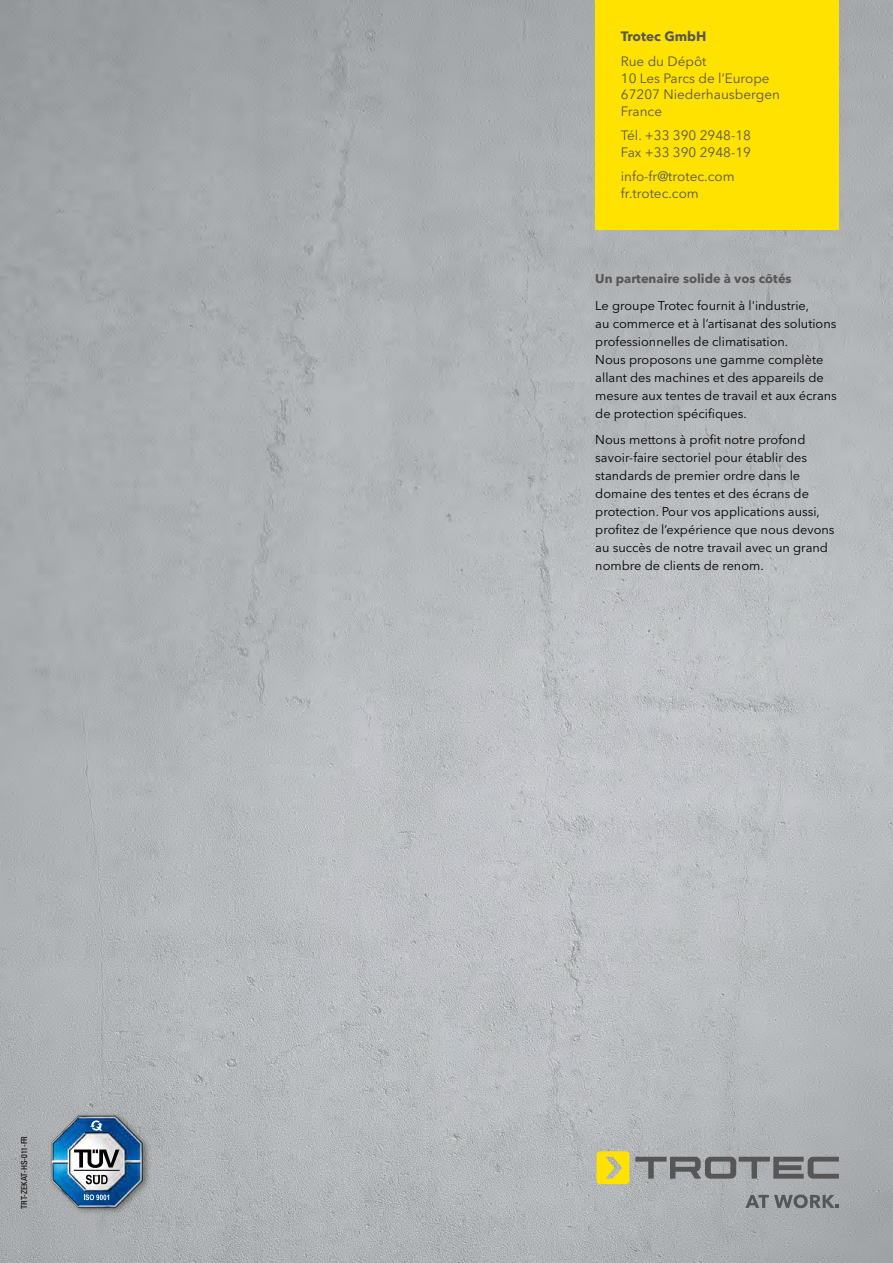
<style>
.page{position:relative;width:893px;height:1263px;background:#fff}
.page>*{position:absolute;margin:0;border:0;box-sizing:border-box;transform-origin:0 0}
.t1{font:13.5px/16.5px "Avenir Next W1 G";color:#565656}
.t2{font:700 13.5px "Avenir Next W1 G";color:#565656}
.t3{font:12.75px/18px "Avenir Next W1 G";color:#000}
.t4{font:700 12.75px "Avenir Next W1 G";color:#565656}
.t5{font:condensed 8.25px "Univers Com 57";color:#000}
</style>
<div class="page">
<img style="left:0;top:0;width:893px;height:1263px">
<div style="left:595px;top:0;width:244px;height:230px;background:#ffe200"></div>
<svg style="left:597px;top:1151px;width:32px;height:33px"></svg>
<svg style="left:635px;top:1157px;width:204px;height:21px;background:#838586"></svg>
<svg style="left:745px;top:1194px;width:94px;height:14px"></svg>
<img style="left:42px;top:1107px;width:109px;height:108px">
<svg style="left:73px;top:1149px;width:47px;height:35px"></svg>
<svg style="left:90px;top:1120px;width:13px;height:10px"></svg>
<svg style="left:84px;top:1194px;width:25px;height:6px"></svg>
<p class="t5" style="left:19px;top:1209px;width:74px;rotate:-90deg">TRT-ZEKAT-HS-011-FR</p>
<p class="t2" style="left:621px;top:28px;width:87px">Trotec GmbH</p>
<p class="t1" style="left:621px;top:53px;width:161px">Rue du Dépôt<br>10 Les Parcs de l’Europe<br>67207 Niederhausbergen<br>France</p>
<p class="t1" style="left:621px;top:127px;width:132px">Tél. +33 390 2948-18<br>Fax +33 390 2948-19</p>
<p class="t1" style="left:621px;top:169px;width:115px">info-fr@trotec.com fr.trotec.com</p>
<p class="t4" style="left:595px;top:271px;width:198px">Un partenaire solide à vos côtés</p>
<p class="t3" style="left:595px;top:296px;width:243px">Le groupe Trotec fournit à l'industrie,<br>au commerce et à l’artisanat des solutions professionnelles de climatisation.<br>Nous proposons une gamme complète allant des machines et des appareils de mesure aux tentes de travail et aux écrans de protection spécifiques.</p>
<p class="t3" style="left:595px;top:431px;width:241px">Nous mettons à profit notre profond savoir-faire sectoriel pour établir des standards de premier ordre dans le domaine des tentes et des écrans de protection. Pour vos applications aussi, profitez de l’expérience que nous devons au succès de notre travail avec un grand nombre de clients de renom.</p>
</div>
